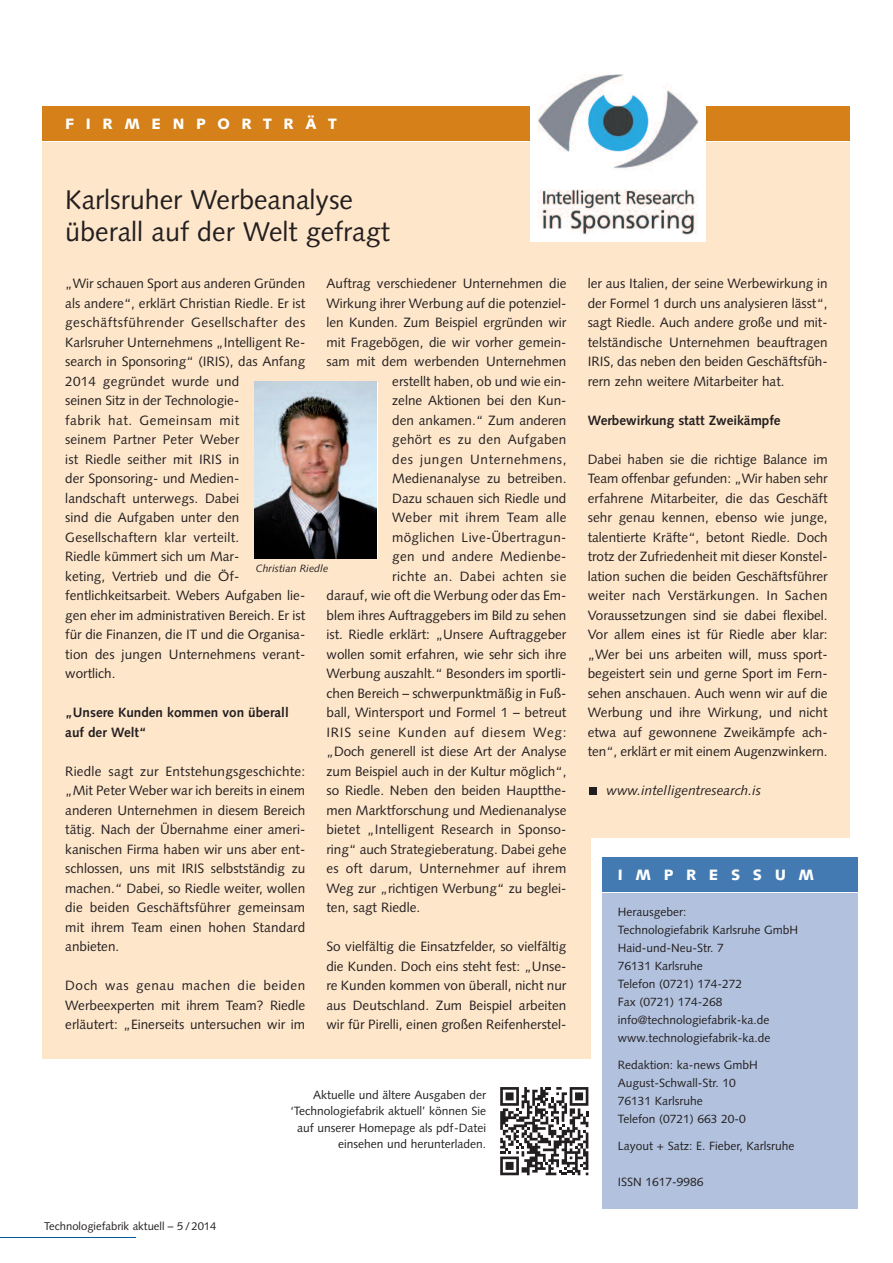
<style>
.page{position:relative;width:893px;height:1263px;background:#fff}
.page>*{position:absolute;margin:0;border:0;box-sizing:border-box;transform-origin:0 0}
.t1{font:27px/32.4px "Syntax";color:#231f20}
.t2{font:900 15px "Syntax";letter-spacing:.775em;color:#fff}
.t3{font:900 15px "Syntax";letter-spacing:.84em;color:#fff}
.t4{font:13.5px/19.5px "Syntax";color:#231f20;text-align:justify}
.t5{font:700 13.5px/19.5px "Syntax";color:#231f20}
.t6{font:13.5px "Syntax";letter-spacing:.02em;color:#231f20}
.t7{font:13.5px "Syntax";letter-spacing:.025em;color:#231f20}
.t8{font:13.5px "Syntax";letter-spacing:.05em;color:#231f20}
.t9{font:italic 13.5px "Syntax";color:#231f20}
.t10{font:13.5px "Syntax";letter-spacing:.03em;color:#231f20}
.t11{font:13.5px "Syntax";letter-spacing:.045em;color:#231f20}
.t12{font:12px/18px "Syntax";color:#231f20}
.t13{font:11.25px "Syntax";color:#231f20}
.t14{font:italic 10.5px "Syntax";color:#231f20}
</style>
<div class="page">
<div style="left:43px;top:143px;width:807px;height:916px;background:#fee6ca"></div>
<div style="left:589px;top:787px;width:8px;height:8px;background:#231f20"></div>
<div style="left:591px;top:838px;width:286px;height:412px;background:#fff"></div>
<hr style="left:0;top:1237px;width:136px;height:1px;background:#00599b">
<div style="left:43px;top:107px;width:807px;height:34px;background:#d58018"></div>
<div style="left:603px;top:893px;width:255px;height:316px;background:#b2c2de"></div>
<div style="left:603px;top:857px;width:255px;height:34px;background:#437ab2"></div>
<div style="left:497px;top:1084px;width:94px;height:94px;background:linear-gradient(to right,#fff,#fff)"></div>
<svg style="left:500px;top:1087px;width:88px;height:88px"></svg>
<div style="left:530px;top:43px;width:176px;height:199px;background:#fff"></div>
<img style="left:538px;top:74px;width:160px;height:160px">
<img style="left:254px;top:382px;width:123px;height:176px">
<p class="t2" style="left:65px;top:117px;width:273px">FIRMENPORTRÄT</p>
<h1 class="t1" style="left:65px;top:186px;width:326px">Karlsruher Werbeanalyse überall auf der Welt gefragt</h1>
<p class="t4" style="left:326px;top:275px;width:241px">Auftrag verschiedener Unternehmen die</p>
<p class="t4" style="left:326px;top:294px;width:241px">Wirkung ihrer Werbung auf die potenziel-</p>
<p class="t4" style="left:326px;top:314px;width:241px">len Kunden. Zum Beispiel ergründen wir</p>
<p class="t4" style="left:326px;top:333px;width:241px">mit Fragebögen, die wir vorher gemein-</p>
<p class="t4" style="left:326px;top:353px;width:241px">sam mit dem werbenden Unternehmen</p>
<p class="t4" style="left:392px;top:372px;width:176px">erstellt haben, ob und wie ein-</p>
<p class="t4" style="left:392px;top:392px;width:176px">zelne Aktionen bei den Kun-</p>
<p class="t4" style="left:392px;top:411px;width:176px">den ankamen.“ Zum anderen</p>
<p class="t4" style="left:392px;top:431px;width:176px">gehört es zu den Aufgaben</p>
<p class="t11" style="left:392px;top:453px;width:176px">des jungen Unternehmens,</p>
<p class="t4" style="left:392px;top:470px;width:176px">Medienanalyse zu betreiben.</p>
<p class="t4" style="left:392px;top:489px;width:176px">Dazu schauen sich Riedle und</p>
<p class="t7" style="left:392px;top:512px;width:176px">Weber mit ihrem Team alle</p>
<p class="t6" style="left:392px;top:531px;width:176px">möglichen Live-Übertragun-</p>
<p class="t7" style="left:392px;top:551px;width:176px">gen und andere Medienbe-</p>
<p class="t10" style="left:392px;top:570px;width:176px">richte an. Dabei achten sie</p>
<p class="t4" style="left:326px;top:587px;width:241px">darauf, wie oft die Werbung oder das Em-</p>
<p class="t4" style="left:326px;top:606px;width:241px">blem ihres Auftraggebers im Bild zu sehen</p>
<p class="t4" style="left:326px;top:626px;width:241px">ist. Riedle erklärt: „Unsere Auftraggeber</p>
<p class="t4" style="left:326px;top:645px;width:241px">wollen somit erfahren, wie sehr sich ihre</p>
<p class="t4" style="left:326px;top:665px;width:241px">Werbung auszahlt.“ Besonders im sportli-</p>
<p class="t4" style="left:326px;top:684px;width:241px">chen Bereich – schwerpunktmäßig in Fuß-</p>
<p class="t4" style="left:326px;top:704px;width:241px">ball, Wintersport und Formel 1 – betreut</p>
<p class="t8" style="left:326px;top:726px;width:241px">IRIS seine Kunden auf diesem Weg:</p>
<p class="t4" style="left:326px;top:743px;width:241px">„Doch generell ist diese Art der Analyse</p>
<p class="t4" style="left:326px;top:762px;width:241px">zum Beispiel auch in der Kultur möglich“,</p>
<p class="t4" style="left:326px;top:782px;width:241px">so Riedle. Neben den beiden Hauptthe-</p>
<p class="t4" style="left:326px;top:801px;width:241px">men Marktforschung und Medienanalyse</p>
<p class="t4" style="left:326px;top:821px;width:241px">bietet „Intelligent Research in Sponso-</p>
<p class="t4" style="left:326px;top:840px;width:241px">ring“ auch Strategieberatung. Dabei gehe</p>
<p class="t6" style="left:326px;top:863px;width:241px">es oft darum, Unternehmer auf ihrem</p>
<p class="t4" style="left:326px;top:879px;width:241px">Weg zur „richtigen Werbung“ zu beglei-</p>
<p class="t4" style="left:326px;top:899px;width:95px">ten, sagt Riedle.</p>
<p class="t4" style="left:326px;top:938px;width:241px">So vielfältig die Einsatzfelder, so vielfältig die Kunden. Doch eins steht fest: „Unse&shy;re Kunden kommen von überall, nicht nur aus Deutschland. Zum Beispiel arbeiten wir für Pirelli, einen großen Reifenherstel-</p>
<p class="t4" style="left:65px;top:275px;width:241px;text-align:left">„Wir schauen Sport aus anderen Gründen als andere“, erklärt Christian Riedle. Er ist geschäftsführender Gesellschafter des Karlsruher Unternehmens „Intelligent Re&shy;search in Sponsoring“ (IRIS), das Anfang 2014 gegründet wurde und<br>seinen Sitz in der Technologie-<br>fabrik hat. Gemeinsam mit<br>seinem Partner Peter Weber<br>ist Riedle seither mit IRIS in<br>der Sponsoring- und Medien-<br>landschaft unterwegs. Dabei<br>sind die Aufgaben unter den Gesellschaftern klar verteilt.<br>Riedle kümmert sich um Mar-<br>keting, Vertrieb und die Öf&shy;fentlichkeitsarbeit. Webers Aufgaben lie&shy;gen eher im administrativen Bereich. Er ist für die Finanzen, die IT und die Organisa&shy;tion des jungen Unternehmens verant&shy;wortlich.</p>
<p class="t5" style="left:65px;top:704px;width:225px">„Unsere Kunden kommen von überall auf der Welt“</p>
<p class="t4" style="left:65px;top:762px;width:241px">Riedle sagt zur Entstehungsgeschichte: „Mit Peter Weber war ich bereits in einem anderen Unternehmen in diesem Bereich tätig. Nach der Übernahme einer ameri&shy;kanischen Firma haben wir uns aber ent&shy;schlossen, uns mit IRIS selbstständig zu machen.“ Dabei, so Riedle weiter, wollen die beiden Geschäftsführer gemeinsam mit ihrem Team einen hohen Standard anbieten.</p>
<p class="t4" style="left:65px;top:977px;width:241px">Doch was genau machen die beiden Werbeexperten mit ihrem Team? Riedle erläutert: „Einerseits untersuchen wir im</p>
<p class="t14" style="left:256px;top:565px;width:74px">Christian Riedle</p>
<p class="t13" style="left:44px;top:1222px;width:174px">Technologiefabrik aktuell – 5 /2014</p>
<p class="t12" style="left:290px;top:1087px;width:197px;line-height:16.5px;text-align:right">Aktuelle und ältere Ausgaben der ‘Technologiefabrik aktuell’ können Sie auf unserer Homepage als pdf-Datei einsehen und herunterladen.</p>
<p class="t4" style="left:588px;top:275px;width:241px">ler aus Italien, der seine Werbewirkung in der Formel 1 durch uns analysieren lässt“, sagt Riedle. Auch andere große und mit&shy;telständische Unternehmen beauftragen IRIS, das neben den beiden Geschäftsfüh&shy;rern zehn weitere Mitarbeiter hat.</p>
<p class="t5" style="left:588px;top:411px;width:194px">Werbewirkung statt Zweikämpfe</p>
<p class="t4" style="left:588px;top:450px;width:241px">Dabei haben sie die richtige Balance im Team offenbar gefunden: „Wir haben sehr erfahrene Mitarbeiter, die das Geschäft sehr genau kennen, ebenso wie junge, talentierte Kräfte“, betont Riedle. Doch trotz der Zufriedenheit mit dieser Konstel&shy;lation suchen die beiden Geschäftsführer weiter nach Verstärkungen. In Sachen Voraussetzungen sind sie dabei flexibel.<br>Vor allem eines ist für Riedle aber klar: „Wer bei uns arbeiten will, muss sport&shy;begeistert sein und gerne Sport im Fern&shy;sehen anschauen. Auch wenn wir auf die Werbung und ihre Wirkung, und nicht etwa auf gewonnene Zweikämpfe ach&shy;ten“, erklärt er mit einem Augenzwinkern.</p>
<p class="t9" style="left:607px;top:785px;width:156px">www.intelligentresearch.is</p>
<p class="t3" style="left:618px;top:868px;width:198px">IMPRESSUM</p>
<p class="t12" style="left:618px;top:903px;width:182px">Herausgeber:<br>Technologiefabrik Karlsruhe GmbH<br>Haid-und-Neu-Str. 7<br>76131 Karlsruhe<br>Telefon (0721) 174-272<br>Fax (0721) 174-268 info@technologiefabrik-ka.de www.technologiefabrik-ka.de</p>
<p class="t12" style="left:618px;top:1056px;width:142px">Redaktion: ka-news GmbH<br>August-Schwall-Str. 10<br>76131 Karlsruhe<br>Telefon (0721) 663 20-0</p>
<p class="t12" style="left:618px;top:1137px;width:178px">Layout + Satz: E. Fieber, Karlsruhe</p>
<p class="t12" style="left:618px;top:1173px;width:87px">ISSN 1617-9986</p>
</div>
